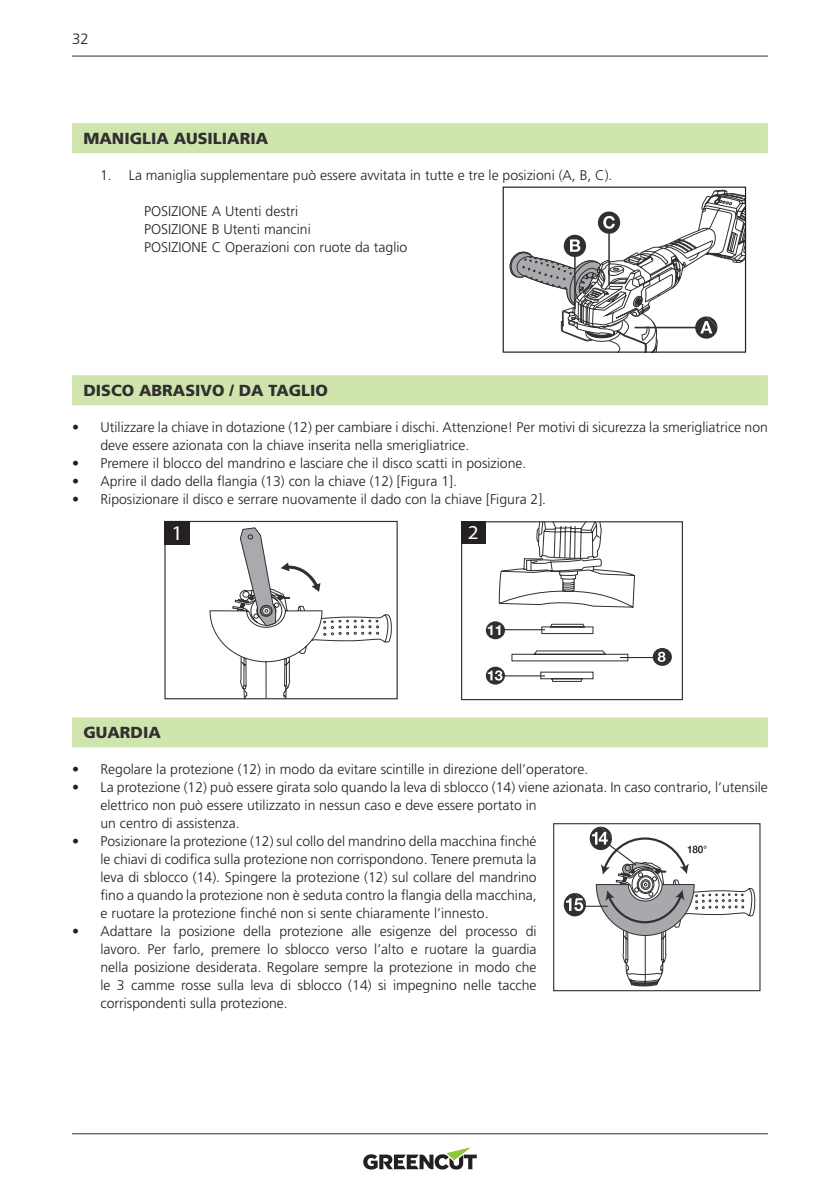
<style>
.page{position:relative;width:840px;height:1191px;background:#fff}
.page>*{position:absolute;margin:0;border:0;box-sizing:border-box;transform-origin:0 0}
.t1{font:20.8px "Myriad Pro";color:#fff;scale:1.07 1}
.t2{font:19.8px "Myriad Pro";color:#fff;scale:1.07 1}
.TITOL_2ON_ES{font:900 16px "Frutiger LT Std";color:#312f30}
.t3{font:300 15px "Frutiger LT Std";color:#231f20}
.Interior_vinyeta_123{font:300 14px/18px "Frutiger LT Std";color:#231f20}
</style>
<div class="page">
<hr style="left:72px;top:1133px;width:695px;height:1px;background:#312f30">
<hr style="left:72px;top:56px;width:695px;height:1px;background:#312f30">
<svg style="left:363px;top:1147px;width:113px;height:22px"></svg>
<div style="left:72px;top:123px;width:695px;height:30px;background:#d0e5ae"></div>
<div style="left:72px;top:375px;width:695px;height:30px;background:#d0e5ae"></div>
<div style="left:72px;top:717px;width:695px;height:30px;background:#d0e5ae"></div>
<div style="left:164px;top:521px;width:233px;height:178px;border:1px solid #312f30"></div>
<svg style="left:209px;top:527px;width:183px;height:221px"></svg>
<div style="left:461px;top:521px;width:221px;height:179px;border:1px solid #312f30"></div>
<svg style="left:485px;top:621px;width:19px;height:18px"></svg>
<svg style="left:485px;top:666px;width:19px;height:18px"></svg>
<svg style="left:487px;top:521px;width:148px;height:161px"></svg>
<hr style="left:619px;top:657px;width:38px;height:1px;background:#312f30">
<svg style="left:652px;top:648px;width:19px;height:18px"></svg>
<svg style="left:657px;top:652px;width:8px;height:10px"></svg>
<div style="left:553px;top:823px;width:207px;height:168px;border:1px solid #312f30"></div>
<div style="left:502px;top:186px;width:243px;height:167px;border:1px solid #231f20"></div>
<svg style="left:508px;top:190px;width:237px;height:162px"></svg>
<svg style="left:563px;top:826px;width:191px;height:160px"></svg>
<div style="left:164px;top:521px;width:26px;height:23px;background:#252122"></div>
<div style="left:461px;top:521px;width:24px;height:22px;background:#252122"></div>
<p class="t3" style="left:72px;top:30px;width:18px">32</p>
<p class="TITOL_2ON_ES" style="left:83px;top:129px;width:186px">MANIGLIA AUSILIARIA</p>
<p class="Interior_vinyeta_123" style="left:100px;top:166px;width:513px">1. La maniglia supplementare può essere avvitata in tutte e tre le posizioni (A, B, C).</p>
<p class="Interior_vinyeta_123" style="left:144px;top:202px;width:155px">POSIZIONE A Utenti destri</p>
<p class="Interior_vinyeta_123" style="left:144px;top:220px;width:168px">POSIZIONE B Utenti mancini</p>
<p class="Interior_vinyeta_123" style="left:144px;top:238px;width:264px">POSIZIONE C Operazioni con ruote da taglio</p>
<p class="TITOL_2ON_ES" style="left:83px;top:381px;width:246px">DISCO ABRASIVO / DA TAGLIO</p>
<p class="Interior_vinyeta_123" style="left:100px;top:418px;width:668px;text-indent:-28px">• Utilizzare la chiave in dotazione (12) per cambiare i dischi. Attenzione! Per motivi di sicurezza la smerigliatrice non deve essere azionata con la chiave inserita nella smerigliatrice.</p>
<p class="Interior_vinyeta_123" style="left:72px;top:454px;width:455px">• Premere il blocco del mandrino e lasciare che il disco scatti in posizione.</p>
<p class="Interior_vinyeta_123" style="left:72px;top:472px;width:386px">• Aprire il dado della flangia (13) con la chiave (12) [Figura 1].</p>
<p class="Interior_vinyeta_123" style="left:72px;top:490px;width:475px">• Riposizionare il disco e serrare nuovamente il dado con la chiave [Figura 2].</p>
<h1 class="t1" style="left:171px;top:520px;width:12px">1</h1>
<h2 class="t2" style="left:467px;top:520px;width:12px">2</h2>
<p class="TITOL_2ON_ES" style="left:83px;top:723px;width:79px">GUARDIA</p>
<p class="Interior_vinyeta_123" style="left:72px;top:760px;width:517px">• Regolare la protezione (12) in modo da evitare scintille in direzione dell’operatore.</p>
<p class="Interior_vinyeta_123" style="left:100px;top:778px;width:668px;text-indent:-28px">• La protezione (12) può essere girata solo quando la leva di sblocco (14) viene azionata. In caso contrario, l’utensile elettrico non può essere utilizzato in nessun caso e deve essere portato in<br>un centro di assistenza.</p>
<p class="Interior_vinyeta_123" style="left:100px;top:832px;width:437px;text-align:justify;text-indent:-28px">• Posizionare la protezione (12) sul collo del mandrino della macchina finché le chiavi di codifica sulla protezione non corrispondono. Tenere premuta la leva di sblocco (14). Spingere la protezione (12) sul collare del mandrino fino a quando la protezione non è seduta contro la flangia della macchina, e ruotare la protezione finché non si sente chiaramente l’innesto.</p>
<p class="Interior_vinyeta_123" style="left:100px;top:922px;width:437px;text-align:justify;text-indent:-28px">• Adattare la posizione della protezione alle esigenze del processo di lavoro. Per farlo, premere lo sblocco verso l’alto e ruotare la guardia nella posizione desiderata. Regolare sempre la protezione in modo che le 3 camme rosse sulla leva di sblocco (14) si impegnino nelle tacche corrispondenti sulla protezione.</p>
</div>
